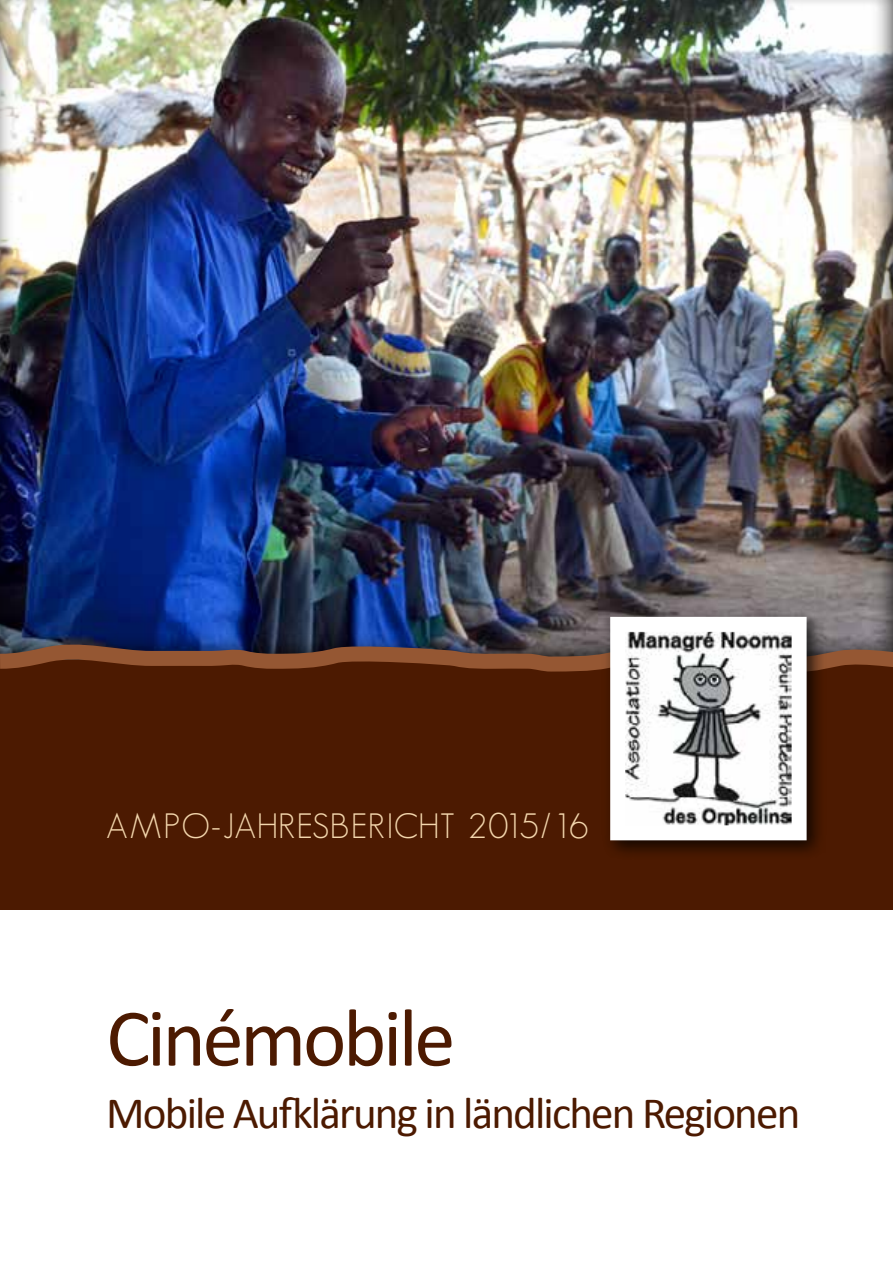
<style>
.page{position:relative;width:893px;height:1263px;background:#fff}
.page>*{position:absolute;margin:0;border:0;box-sizing:border-box;transform-origin:0 0}
.Inhaltsverzeichnis{font:82.5px "Calibri";letter-spacing:-.04em;color:#4c1a01}
.t1{font:45px "Calibri";letter-spacing:-.04em;color:#4c1a01}
.t2{font:300 34.5px "Geosans";letter-spacing:.01em;color:#f3d6ad}
</style>
<div class="page">
<div style="left:0;top:659px;width:893px;height:251px;background:#4c1a01"></div>
<div style="left:0;top:0;width:893px;height:660px;background:#000;opacity:.75"></div>
<img style="left:0;top:629px;width:893px;height:43px">
<div style="left:602px;top:608px;width:225px;height:252px;background:#000;opacity:.75"></div>
<svg style="left:603px;top:609px;width:211px;height:239px;background:#c0bebc"></svg>
<p class="t2" style="left:106px;top:807px;width:483px">AMPO-JAHRESBERICHT 2015/16</p>
<p class="Inhaltsverzeichnis" style="left:106px;top:986px;width:351px">Cinémobile</p>
<p class="t1" style="left:106px;top:1085px;width:695px">Mobile Aufklärung in ländlichen Regionen</p>
</div>
